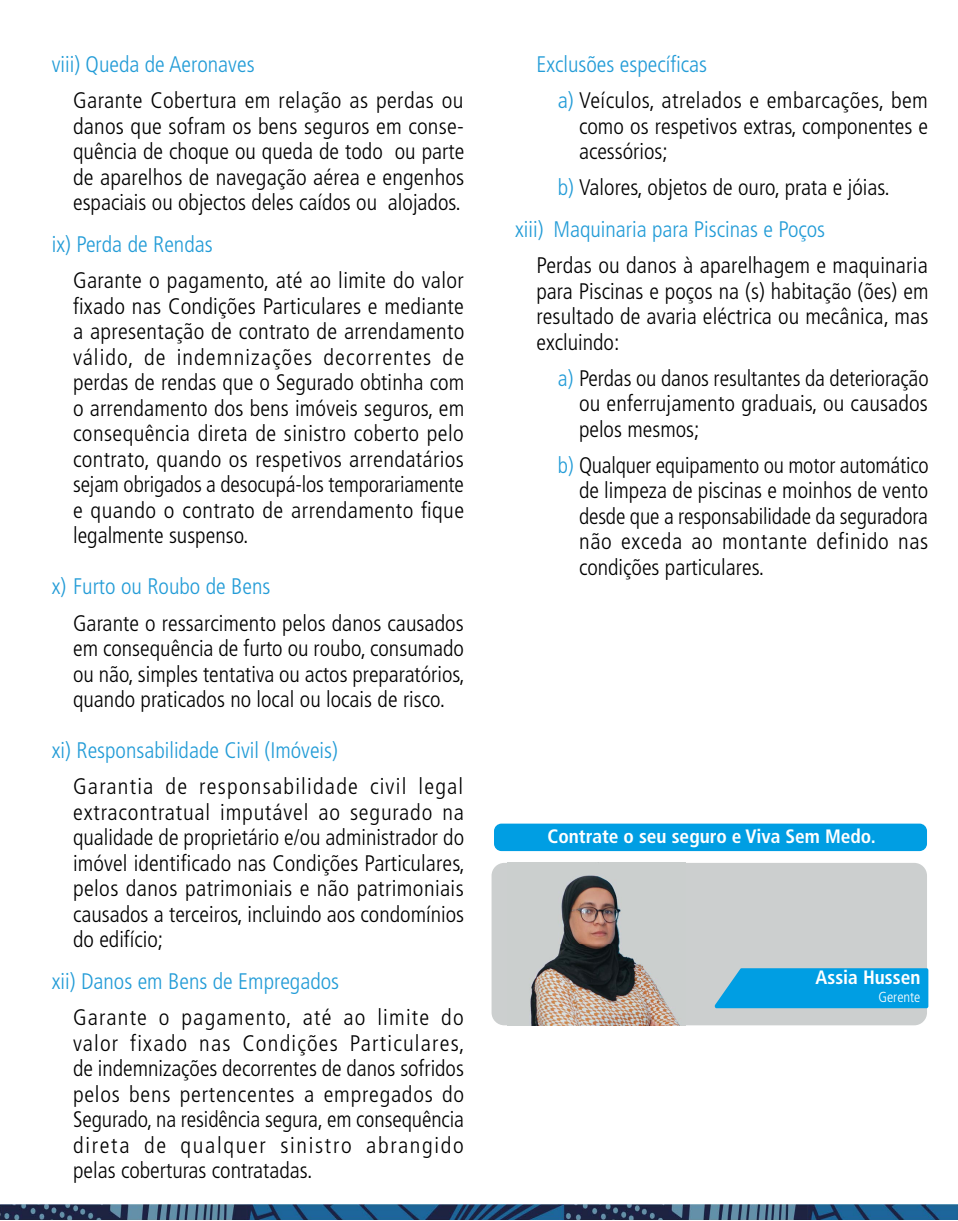
<style>
.page{position:relative;width:958px;height:1221px;background:#fff}
.page>*{position:absolute;margin:0;border:0;box-sizing:border-box;transform-origin:0 0}
.t1{font:300 condensed 22.5px/25.5px "Frutiger LT Pro";color:#000;text-align:justify}
.t2{font:300 condensed 22.5px/42px "Frutiger LT Pro";color:#239cd7}
.t3{font:700 condensed 19.35px "Frutiger LT Pro";color:#fff}
.t4{font:300 condensed 14.55px "Frutiger LT Pro";color:#fff}
.s1{color:#239cd7}
.s2{color:#000}
</style>
<div class="page">
<img style="left:0;top:1204px;width:957px;height:15px">
<div style="left:491px;top:862px;width:435px;height:163px;background:#cccfcf;border-radius:13px"></div>
<img style="left:530px;top:875px;width:150px;height:150px">
<div style="left:494px;top:823px;width:432px;height:28px;background:#009ee3;border-radius:7px"></div>
<svg style="left:714px;top:968px;width:214px;height:40px;background:#0da1e1"></svg>
<p class="t2" style="left:52px;top:44px;width:204px">viii) Queda de Aeronaves</p>
<p class="t1" style="left:73px;top:88px;width:392px">Garante Cobertura em relação as perdas ou danos que sofram os bens seguros em conse&shy;quência de choque ou queda de todo ou parte de aparelhos de navegação aérea e engenhos espaciais ou objectos deles caídos ou alojados.</p>
<p class="t2" style="left:52px;top:224px;width:162px">ix) Perda de Rendas</p>
<p class="t1" style="left:73px;top:268px;width:392px">Garante o pagamento, até ao limite do valor fixado nas Condições Particulares e mediante a apresentação de contrato de arrendamento válido, de indemnizações decorrentes de perdas de rendas que o Segurado obtinha com o arrendamento dos bens imóveis seguros, em consequência direta de sinistro coberto pelo contrato, quando os respetivos arrendatários sejam obrigados a desocupá-los temporariamente e quando o contrato de arrendamento fique legalmente suspenso.</p>
<p class="t2" style="left:52px;top:566px;width:220px">x) Furto ou Roubo de Bens</p>
<p class="t1" style="left:73px;top:610px;width:393px">Garante o ressarcimento pelos danos causados em consequência de furto ou roubo, consumado ou não, simples tentativa ou actos preparatórios, quando praticados no local ou locais de risco.</p>
<p class="t2" style="left:52px;top:729px;width:287px">xi) Responsabilidade Civil (Imóveis)</p>
<p class="t1" style="left:73px;top:773px;width:393px">Garantia de responsabilidade civil legal extracontratual imputável ao segurado na qualidade de proprietário e/ou administrador do imóvel identificado nas Condições Particulares, pelos danos patrimoniais e não patrimoniais causados a terceiros, incluindo aos condomínios do edifício;</p>
<p class="t2" style="left:52px;top:960px;width:289px">xii) Danos em Bens de Empregados</p>
<p class="t1" style="left:73px;top:1004px;width:393px">Garante o pagamento, até ao limite do valor fixado nas Condições Particulares, de indemnizações decorrentes de danos sofridos pelos bens pertencentes a empregados do Segurado, na residência segura, em consequência direta de qualquer sinistro abrangido pelas coberturas contratadas.</p>
<p class="t1" style="left:557px;top:47px;width:371px;line-height:36px;text-indent:-21px"><span class="s1">Exclusões específicas<br>a)</span> Veículos, atrelados e embarcações, bem</p>
<p class="t1" style="left:578px;top:113px;width:350px">como os respetivos extras, componentes e acessórios;</p>
<p class="t2" style="left:515px;top:167px;width:376px;text-indent:43px">b) <span class="s2">Valores, objetos de ouro, prata e jóias. </span>xiii) Maquinaria para Piscinas e Poços</p>
<p class="t1" style="left:536px;top:253px;width:393px">Perdas ou danos à aparelhagem e maquinaria para Piscinas e poços na (s) habitação (ões) em resultado de avaria eléctrica ou mecânica, mas excluindo:</p>
<p class="t1" style="left:578px;top:365px;width:351px;text-indent:-21px"><span class="s1">a)</span> Perdas ou danos resultantes da deterioração ou enferrujamento graduais, ou causados pelos mesmos;</p>
<p class="t1" style="left:578px;top:452px;width:351px;text-indent:-21px"><span class="s1">b)</span> Qualquer equipamento ou motor automático de limpeza de piscinas e moinhos de vento desde que a responsabilidade da seguradora não exceda ao montante definido nas condições particulares.</p>
<p class="t3" style="left:547px;top:824px;width:329px">Contrate o seu seguro e Viva Sem Medo.</p>
<p class="t3" style="left:815px;top:965px;width:106px">Assia Hussen</p>
<p class="t4" style="left:878px;top:988px;width:44px">Gerente</p>
</div>
